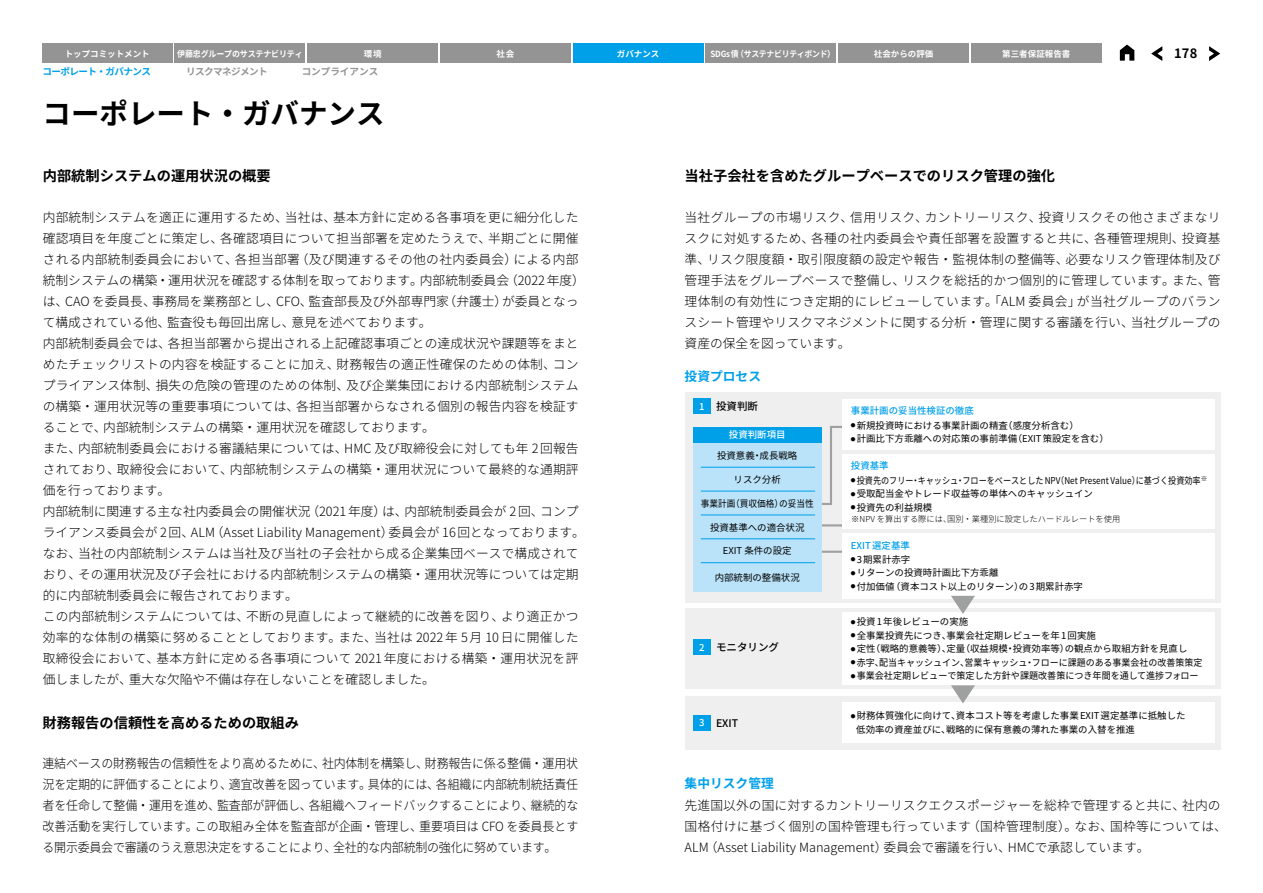
<style>
.page{position:relative;width:1263px;height:893px;background:#fff}
.page>*{position:absolute;margin:0;border:0;box-sizing:border-box;transform-origin:0 0}
.t1{font:700 28.5px "Noto Sans JP";color:#000}
.t2{font:700 14.25px "Noto Sans JP";color:#000}
.t3{font:700 12.9px "Noto Sans JP";color:#000}
.t4{font:300 12.75px/21px "Noto Sans JP";letter-spacing:.005em;color:#000}
.t5{font:300 12.75px/21px "Noto Sans JP";letter-spacing:.005em;color:#000;text-align:justify;scale:.94 1}
.t6{font:700 12.75px "Noto Sans JP";color:#00a0e9}
.t7{font:500 10.5px "Noto Sans JP";color:#000}
.t8{font:700 9.6px "Noto Sans JP";letter-spacing:-.06em;color:#00a0e9}
.t9{font:700 9.6px "Noto Sans JP";letter-spacing:-.06em;color:#949495}
.t10{font:700 9.6px "Noto Sans JP";color:#949495}
.t11{font:9.45px/13.5px "Noto Sans JP";color:#000}
.t12{font:9.45px "Noto Sans JP";color:#000;scale:.86 1}
.t13{font:9.45px "Noto Sans JP";color:#000;scale:.95 1}
.t14{font:9.45px "Noto Sans JP";color:#000;scale:.96 1}
.t15{font:500 9.45px "Noto Sans JP";color:#00a0e9}
.t16{font:9.45px "Noto Sans JP";color:#000;scale:.92 1}
.t17{font:500 9.45px "Noto Sans JP";color:#fff}
.t18{font:700 8.55px "Noto Sans JP";color:#fff}
.t19{font:700 8.55px "Noto Sans JP";letter-spacing:-.04em;color:#fff;scale:.93 1}
.t20{font:700 8.55px "Noto Sans JP";letter-spacing:-.02em;color:#fff;scale:.94 1}
.t21{font:300 8.25px "Noto Sans JP";color:#000}
.s1{font-size:9.45px;color:#fff}
</style>
<div class="page">
<div style="left:685px;top:392px;width:536px;height:211px;background:#efefef"></div>
<div style="left:685px;top:608px;width:536px;height:81px;background:#efefef"></div>
<div style="left:685px;top:696px;width:536px;height:53px;background:#efefef"></div>
<svg style="left:822px;top:426px;width:82px;height:79px"></svg>
<hr style="left:781px;top:524px;width:106px;height:2px;background:#9fa0a0">
<hr style="left:781px;top:551px;width:106px;height:2px;background:#9fa0a0">
<div style="left:693px;top:443px;width:129px;height:148px;background:#bae3f9"></div>
<div style="left:693px;top:427px;width:129px;height:16px;background:#00a0e9"></div>
<div style="left:693px;top:398px;width:17px;height:16px;background:#00a0e9"></div>
<div style="left:693px;top:639px;width:17px;height:16px;background:#00a0e9"></div>
<div style="left:693px;top:715px;width:17px;height:15px;background:#00a0e9"></div>
<div style="left:842px;top:399px;width:372px;height:51px;background:#fff"></div>
<div style="left:842px;top:534px;width:372px;height:65px;background:#fff"></div>
<div style="left:842px;top:613px;width:372px;height:72px;background:#fff"></div>
<hr style="left:701px;top:467px;width:114px;height:1px;background:#00a0e9">
<hr style="left:701px;top:491px;width:114px;height:1px;background:#00a0e9">
<hr style="left:701px;top:515px;width:114px;height:1px;background:#00a0e9">
<hr style="left:701px;top:539px;width:114px;height:1px;background:#00a0e9">
<hr style="left:701px;top:562px;width:114px;height:1px;background:#00a0e9">
<div style="left:842px;top:455px;width:372px;height:74px;background:#fff"></div>
<div style="left:842px;top:702px;width:372px;height:41px;background:#fff"></div>
<svg style="left:951px;top:596px;width:24px;height:18px"></svg>
<svg style="left:951px;top:685px;width:24px;height:18px"></svg>
<svg style="left:1151px;top:46px;width:11px;height:15px"></svg>
<svg style="left:1209px;top:46px;width:11px;height:15px"></svg>
<svg style="left:1120px;top:45px;width:14px;height:16px"></svg>
<div style="left:308px;top:44px;width:130px;height:19px;background:#949495"></div>
<div style="left:42px;top:44px;width:130px;height:19px;background:#949495"></div>
<div style="left:440px;top:44px;width:130px;height:19px;background:#949495"></div>
<div style="left:706px;top:44px;width:130px;height:19px;background:#949495"></div>
<div style="left:838px;top:44px;width:131px;height:19px;background:#949495"></div>
<div style="left:971px;top:44px;width:130px;height:19px;background:#949495"></div>
<div style="left:175px;top:44px;width:130px;height:19px;background:#949495"></div>
<div style="left:573px;top:44px;width:130px;height:19px;background:#00a0e9"></div>
<p class="t18" style="left:65px;top:49px;width:87px">トップコミットメント</p>
<p class="t20" style="left:177px;top:49px;width:135px">伊藤忠グループのサステナビリティ</p>
<p class="t18" style="left:364px;top:49px;width:19px">環境</p>
<p class="t18" style="left:496px;top:49px;width:19px">社会</p>
<p class="t18" style="left:617px;top:49px;width:44px">ガバナンス</p>
<p class="t19" style="left:710px;top:49px;width:136px">SDGs債（サステナビリティボンド）</p>
<p class="t18" style="left:874px;top:49px;width:61px">社会からの評価</p>
<p class="t18" style="left:1002px;top:49px;width:70px">第三者保証報告書</p>
<p class="t3" style="left:1174px;top:46px;width:25px">178</p>
<p class="t8" style="left:43px;top:66px;width:110px">コーポレート・ガバナンス</p>
<p class="t9" style="left:186px;top:66px;width:83px">リスクマネジメント</p>
<p class="t10" style="left:302px;top:66px;width:78px">コンプライアンス</p>
<h1 class="t1" style="left:43px;top:97px;width:343px">コーポレート・ガバナンス</h1>
<p class="t2" style="left:43px;top:168px;width:229px">内部統制システムの運用状況の概要</p>
<p class="t4" style="left:43px;top:207px;width:544px">内部統制システムを適正に運用するため、当社は、基本方針に定める各事項を更に細分化した確認項目を年度ごとに策定し、各確認項目について担当部署を定めたうえで、半期ごとに開催される内部統制委員会において、各担当部署（及び関連するその他の社内委員会）による内部統制システムの構築・運用状況を確認する体制を取っております。内部統制委員会（2022年度）は、CAO を委員長、事務局を業務部とし、CFO、監査部長及び外部専門家（弁護士）が委員となって構成されている他、監査役も毎回出席し、意見を述べております。<br>内部統制委員会では、各担当部署から提出される上記確認事項ごとの達成状況や課題等をまとめたチェックリストの内容を検証することに加え、財務報告の適正性確保のための体制、コンプライアンス体制、損失の危険の管理のための体制、及び企業集団における内部統制システムの構築・運用状況等の重要事項については、各担当部署からなされる個別の報告内容を検証することで、内部統制システムの構築・運用状況を確認しております。<br>また、内部統制委員会における審議結果については、HMC 及び取締役会に対しても年 2回報告されており、取締役会において、内部統制システムの構築・運用状況について最終的な通期評価を行っております。<br>内部統制に関連する主な社内委員会の開催状況（2021年度）は、内部統制委員会が 2回、コンプライアンス委員会が 2回、ALM（Asset Liability Management）委員会が 16回となっております。なお、当社の内部統制システムは当社及び当社の子会社から成る企業集団ベースで構成されており、その運用状況及び子会社における内部統制システムの構築・運用状況等については定期的に内部統制委員会に報告されております。<br>この内部統制システムについては、不断の見直しによって継続的に改善を図り、より適正かつ効率的な体制の構築に努めることとしております。また、当社は 2022年 5月 10日に開催した取締役会において、基本方針に定める各事項について 2021年度における構築・運用状況を評価しましたが、重大な欠陥や不備は存在しないことを確認しました。</p>
<p class="t2" style="left:43px;top:714px;width:258px">財務報告の信頼性を高めるための取組み</p>
<p class="t5" style="left:43px;top:753px;width:572px">連結ベースの財務報告の信頼性をより高めるために、社内体制を構築し、財務報告に係る整備・運用状況を定期的に評価することにより、適宜改善を図っています。具体的には、各組織に内部統制統括責任者を任命して整備・運用を進め、監査部が評価し、各組織へフィードバックすることにより、継続的な改善活動を実行しています。この取組み全体を監査部が企画・管理し、重要項目は CFO を委員長とする開示委員会で審議のうえ意思決定をすることにより、全社的な内部統制の強化に努めています。</p>
<p class="t2" style="left:685px;top:168px;width:372px">当社子会社を含めたグループベースでのリスク管理の強化</p>
<p class="t4" style="left:685px;top:207px;width:537px;text-align:justify">当社グループの市場リスク、信用リスク、カントリーリスク、投資リスクその他さまざまなリスクに対処するため、各種の社内委員会や責任部署を設置すると共に、各種管理規則、投資基準、リスク限度額・取引限度額の設定や報告・監視体制の整備等、必要なリスク管理体制及び管理手法をグループベースで整備し、リスクを総括的かつ個別的に管理しています。また、管理体制の有効性につき定期的にレビューしています。「ALM 委員会」が当社グループのバランスシート管理やリスクマネジメントに関する分析・管理に関する審議を行い、当社グループの資産の保全を図っています。</p>
<p class="t6" style="left:685px;top:369px;width:78px">投資プロセス</p>
<p class="t7" style="left:699px;top:400px;width:60px"><span class="s1">1</span> 投資判断</p>
<p class="t17" style="left:729px;top:429px;width:58px">投資判断項目</p>
<p class="t11" style="left:717px;top:449px;width:82px">投資意義・成長戦略</p>
<p class="t11" style="left:734px;top:473px;width:49px">リスク分析</p>
<p class="t16" style="left:701px;top:498px;width:124px">事業計画（買収価格）の妥当性</p>
<p class="t11" style="left:723px;top:544px;width:70px">EXIT 条件の設定</p>
<p class="t11" style="left:710px;top:521px;width:96px">投資基準への適合状況</p>
<p class="t11" style="left:715px;top:571px;width:87px">内部統制の整備状況</p>
<p class="t7" style="left:699px;top:641px;width:81px"><span class="s1">2</span> モニタリング</p>
<p class="t7" style="left:699px;top:717px;width:40px"><span class="s1">3</span> EXIT</p>
<p class="t6" style="left:685px;top:776px;width:91px">集中リスク管理</p>
<p class="t15" style="left:851px;top:405px;width:124px">事業計画の妥当性検証の徹底</p>
<p class="t11" style="left:851px;top:419px;width:229px"><sup>●</sup> 新規投資時における事業計画の精査（感度分析含む）</p>
<p class="t11" style="left:851px;top:432px;width:259px"><sup>●</sup> 計画比下方乖離への対応策の事前準備（EXIT 策設定を含む）</p>
<p class="t15" style="left:851px;top:461px;width:39px">投資基準</p>
<p class="t12" style="left:851px;top:475px;width:416px"><sup>●</sup> 投資先のフリー・キャッシュ・フローをベースとした NPV（Net Present Value）に基づく投資効率<sup>※</sup></p>
<p class="t11" style="left:851px;top:487px;width:244px"><sup>●</sup> 受取配当金やトレード収益等の単体へのキャッシュイン</p>
<p class="t11" style="left:851px;top:501px;width:83px"><sup>●</sup> 投資先の利益規模</p>
<p class="t21" style="left:851px;top:515px;width:271px">※NPV を算出する際には、国別・業種別に設定したハードルレートを使用</p>
<p class="t15" style="left:851px;top:540px;width:70px">EXIT選定基準　</p>
<p class="t11" style="left:851px;top:552px;width:61px"><sup>●</sup> 3 期累計赤字</p>
<p class="t11" style="left:851px;top:566px;width:149px"><sup>●</sup> リターンの投資時計画比下方乖離</p>
<p class="t11" style="left:851px;top:579px;width:234px"><sup>●</sup> 付加価値（資本コスト以上のリターン）の 3 期累計赤字</p>
<p class="t11" style="left:851px;top:615px;width:119px"><sup>●</sup> 投資 1 年後レビューの実施</p>
<p class="t11" style="left:851px;top:629px;width:246px"><sup>●</sup> 全事業投資先につき、事業会社定期レビューを年 1 回実施</p>
<p class="t11" style="left:851px;top:642px;width:338px"><sup>●</sup> 定性（戦略的意義等）、定量（収益規模・投資効率等）の観点から取組方針を見直し</p>
<p class="t13" style="left:851px;top:657px;width:371px"><sup>●</sup> 赤字、配当キャッシュイン、営業キャッシュ・フローに課題のある事業会社の改善策策定</p>
<p class="t14" style="left:851px;top:670px;width:364px"><sup>●</sup> 事業会社定期レビューで策定した方針や課題改善策につき年間を通して進捗フォロー</p>
<p class="t11" style="left:856px;top:709px;width:331px;text-indent:-5px"><sup>●</sup> 財務体質強化に向けて、資本コスト等を考慮した事業 EXIT 選定基準に抵触した低効率の資産並びに、戦略的に保有意義の薄れた事業の入替を推進</p>
<p class="t4" style="left:685px;top:795px;width:544px">先進国以外の国に対するカントリーリスクエクスポージャーを総枠で管理すると共に、社内の国格付けに基づく個別の国枠管理も行っています（国枠管理制度）。なお、国枠等については、<br>ALM（Asset Liability Management）委員会で審議を行い、HMCで承認しています。</p>
</div>
